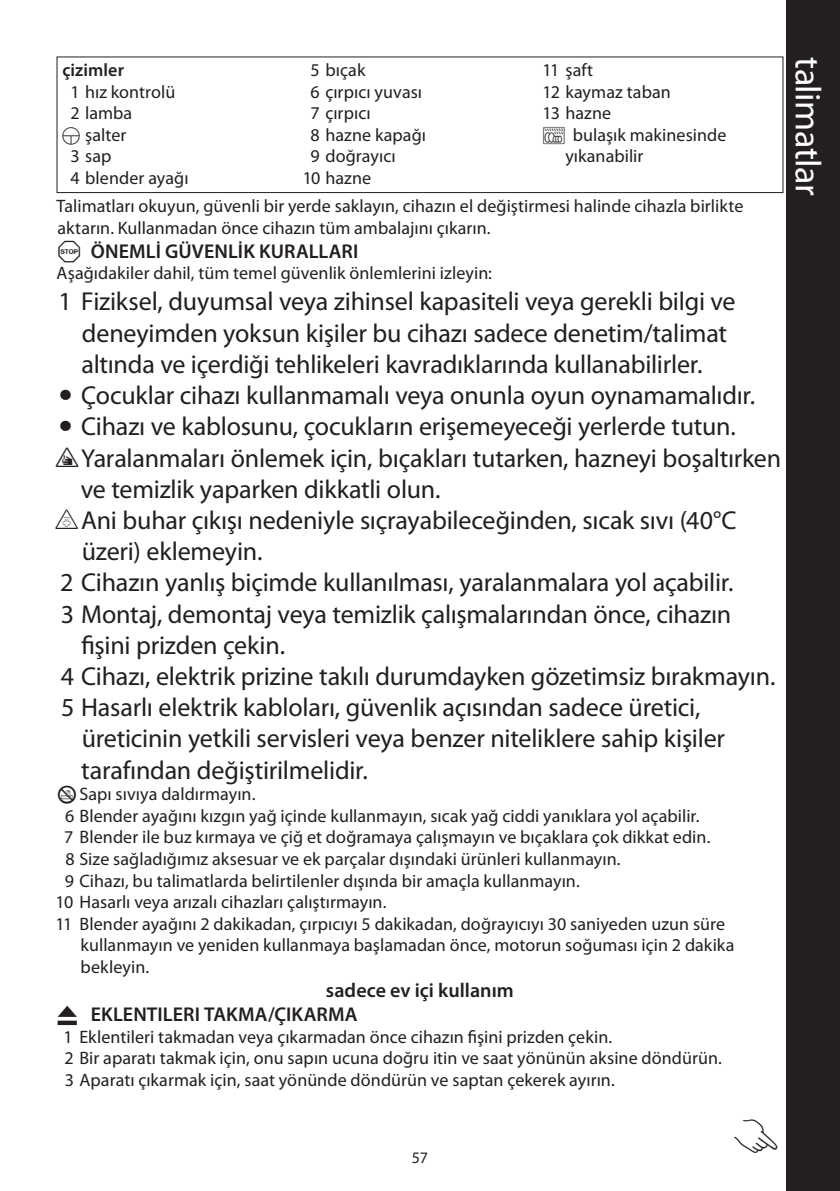
<style>
.page{position:relative;width:840px;height:1191px;background:#fff}
.page>*{position:absolute;margin:0;border:0;box-sizing:border-box;transform-origin:0 0}
.t1{font:36px "Myriad Pro";letter-spacing:-.01em;color:#fff}
.t2{font:36px "Myriad Points";color:#231f20}
.t3{font:26px/31.2px "Myriad Pro";letter-spacing:-.01em;color:#231f20;text-align:center}
.t4{font:600 20px/24px "Myriad Pro";letter-spacing:.005em;color:#231f20}
.t5{font:18px/21.6px "Myriad Pro";letter-spacing:.005em;color:#231f20}
.t6{font:600 18px "Myriad Pro";letter-spacing:.005em;color:#231f20}
.t7{font:16px "Myriad Pro";color:#231f20}
.s1{font-family:"Myriad Graphics"}
.s2{font-family:"Myriad Bitsn Bobs"}
.s3{font-family:"Myriad Points";font-weight:400}
.s4{font-family:"Myriad Graphics";font-weight:400}
</style>
<div class="page">
<div style="left:57px;top:57px;width:725px;height:136px;border:1px solid #231f20"></div>
<div style="left:785px;top:0;width:54px;height:1191px;background:#231f20"></div>
<p class="t6" style="left:62px;top:60px;width:63px">çizimler</p>
<p class="t5" style="left:70px;top:81px;width:106px">1 hız kontrolü</p>
<p class="t5" style="left:70px;top:103px;width:63px">2 lamba</p>
<p class="t5" style="left:62px;top:124px;width:65px"><span class="s1">4</span> şalter</p>
<p class="t5" style="left:70px;top:146px;width:43px">3 sap</p>
<p class="t5" style="left:70px;top:167px;width:120px">4 blender ayağı</p>
<p class="t5" style="left:310px;top:59px;width:56px">5 bıçak</p>
<p class="t5" style="left:310px;top:81px;width:113px">6 çırpıcı yuvası</p>
<p class="t5" style="left:310px;top:103px;width:61px">7 çırpıcı</p>
<p class="t5" style="left:310px;top:124px;width:117px">8 hazne kapağı</p>
<p class="t5" style="left:310px;top:146px;width:86px">9 doğrayıcı</p>
<p class="t5" style="left:302px;top:167px;width:70px">10 hazne</p>
<p class="t5" style="left:542px;top:59px;width:52px">11 şaft</p>
<p class="t5" style="left:542px;top:81px;width:130px">12 kaymaz taban</p>
<p class="t5" style="left:542px;top:103px;width:70px">13 hazne</p>
<p class="t5" style="left:542px;top:124px;width:185px"><span class="s2">`</span> bulaşık makinesinde</p>
<p class="t5" style="left:565px;top:146px;width:79px">yıkanabilir</p>
<p class="t5" style="left:57px;top:195px;width:688px">Talimatları okuyun, güvenli bir yerde saklayın, cihazın el değiştirmesi halinde cihazla birlikte aktarın. Kullanmadan önce cihazın tüm ambalajını çıkarın.</p>
<p class="t4" style="left:58px;top:239px;width:302px"><span class="s3">A</span> ÖNEMLİ GÜVENLİK KURALLARI</p>
<p class="t5" style="left:56px;top:263px;width:437px">Aşağıdakiler dahil, tüm temel güvenlik önlemlerini izleyin:</p>
<h2 class="t3" style="left:59px;top:286px;width:678px">1 Fiziksel, duyumsal veya zihinsel kapasiteli veya gerekli bilgi ve deneyimden yoksun kişiler bu cihazı sadece denetim/talimat altında ve içerdiği tehlikeleri kavradıklarında kullanabilirler.</h2>
<h2 class="t3" style="left:59px;top:380px;width:697px">• Çocuklar cihazı kullanmamalı veya onunla oyun oynamamalıdır.</h2>
<h2 class="t3" style="left:59px;top:411px;width:677px">• Cihazı ve kablosunu, çocukların erişemeyeceği yerlerde tutun.</h2>
<h2 class="t3" style="left:81px;top:442px;width:701px">Yaralanmaları önlemek için, bıçakları tutarken, hazneyi boşaltırken</h2>
<h2 class="t3" style="left:81px;top:474px;width:361px">ve temizlik yaparken dikkatli olun.</h2>
<h2 class="t3" style="left:81px;top:505px;width:656px">Ani buhar çıkışı nedeniyle sıçrayabileceğinden, sıcak sıvı (40°C</h2>
<h2 class="t3" style="left:82px;top:536px;width:182px">üzeri) eklemeyin.</h2>
<h2 class="t3" style="left:60px;top:567px;width:674px">2 Cihazın yanlış biçimde kullanılması, yaralanmalara yol açabilir.</h2>
<h2 class="t3" style="left:61px;top:598px;width:671px">3 Montaj, demontaj veya temizlik çalışmalarından önce, cihazın</h2>
<h2 class="t3" style="left:81px;top:630px;width:205px">fişini prizden çekin.</h2>
<h2 class="t3" style="left:61px;top:661px;width:715px">4 Cihazı, elektrik prizine takılı durumdayken gözetimsiz bırakmayın.</h2>
<h2 class="t3" style="left:61px;top:692px;width:640px">5 Hasarlı elektrik kabloları, güvenlik açısından sadece üretici,</h2>
<h2 class="t3" style="left:82px;top:723px;width:644px">üreticinin yetkili servisleri veya benzer niteliklere sahip kişiler</h2>
<h2 class="t3" style="left:81px;top:754px;width:288px">tarafından değiştirilmelidir.</h2>
<p class="t5" style="left:57px;top:783px;width:200px">★ Sapı sıvıya daldırmayın.</p>
<p class="t5" style="left:65px;top:805px;width:635px">6 Blender ayağını kızgın yağ içinde kullanmayın, sıcak yağ ciddi yanıklara yol açabilir.</p>
<p class="t5" style="left:64px;top:827px;width:647px">7 Blender ile buz kırmaya ve çiğ et doğramaya çalışmayın ve bıçaklara çok dikkat edin.</p>
<p class="t5" style="left:66px;top:848px;width:556px">8 Size sağladığımız aksesuar ve ek parçalar dışındaki ürünleri kullanmayın.</p>
<p class="t5" style="left:65px;top:870px;width:516px">9 Cihazı, bu talimatlarda belirtilenler dışında bir amaçla kullanmayın.</p>
<p class="t5" style="left:56px;top:891px;width:332px">10 Hasarlı veya arızalı cihazları çalıştırmayın.</p>
<p class="t5" style="left:56px;top:913px;width:670px">11 Blender ayağını 2 dakikadan, çırpıcıyı 5 dakikadan, doğrayıcıyı 30 saniyeden uzun süre</p>
<p class="t5" style="left:80px;top:935px;width:655px">kullanmayın ve yeniden kullanmaya başlamadan önce, motorun soğuması için 2 dakika</p>
<p class="t5" style="left:81px;top:956px;width:70px">bekleyin.</p>
<p class="t4" style="left:58px;top:978px;width:457px;text-indent:268px">sadece ev içi kullanım<br><span class="s4">5</span> EKLENTILERI TAKMA/ÇIKARMA</p>
<p class="t5" style="left:63px;top:1026px;width:659px">1 Eklentileri takmadan veya çıkarmadan önce cihazın fişini prizden çekin.<br>2 Bir aparatı takmak için, onu sapın ucuna doğru itin ve saat yönünün aksine döndürün.<br>3 Aparatı çıkarmak için, saat yönünde döndürün ve saptan çekerek ayırın.</p>
<p class="t7" style="left:411px;top:1149px;width:18px">57</p>
<h1 class="t2" style="left:731px;top:1114px;width:48px">[</h1>
<h1 class="t1" style="left:826px;top:57px;width:141px;rotate:90deg">talimatlar</h1>
</div>
